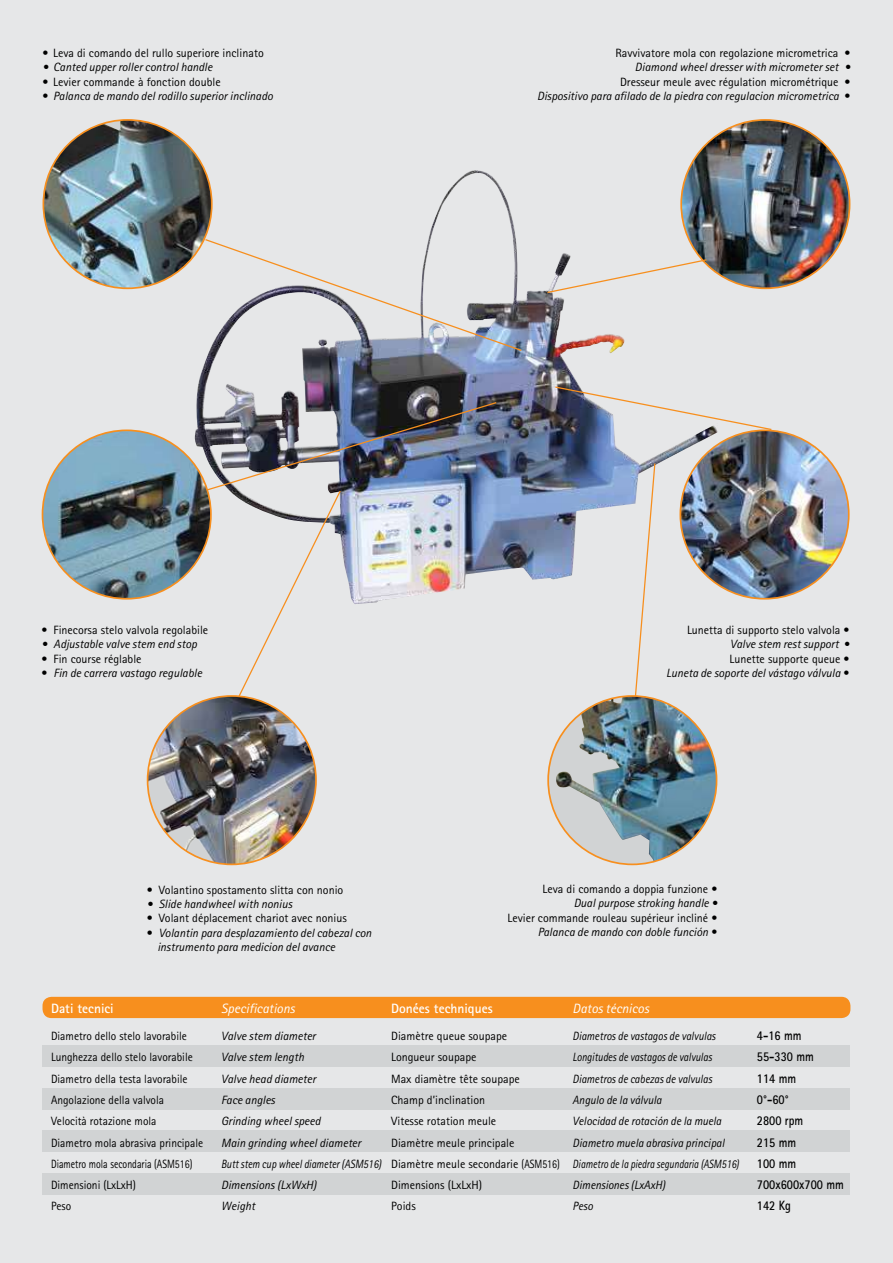
<style>
.page{position:relative;width:893px;height:1263px;background:#e6e7e8}
.page>*{position:absolute;margin:0;border:0;box-sizing:border-box;transform-origin:0 0}
.t1{font:700 13.5px/21.3px "Rotis Sans Serif";color:#000;scale:.85 1}
.t2{font:italic 13.5px "Rotis Sans Serif";color:#fff}
.t3{font:700 13.5px "Rotis Sans Serif";color:#fff}
.t4{font:italic 12px/21.3px "Rotis Sans Serif";color:#000;text-align:right}
.t5{font:12px/21.3px "Rotis Sans Serif";color:#000;text-align:right}
.t6{font:italic 12px/21.3px "Rotis Sans Serif";color:#000;scale:.9 1}
.t7{font:12px/21.3px "Rotis Sans Serif";color:#000;scale:.95 1}
.s1{font-style:normal}
.s2{font-style:italic}
</style>
<div class="page">
<img style="left:193px;top:170px;width:577px;height:427px">
<img style="left:681px;top:120px;width:168px;height:168px">
<img style="left:43px;top:120px;width:169px;height:168px">
<svg style="left:204px;top:238px;width:319px;height:114px"></svg>
<img style="left:204px;top:401px;width:294px;height:297px">
<svg style="left:554px;top:385px;width:218px;height:46px"></svg>
<svg style="left:634px;top:462px;width:22px;height:234px"></svg>
<svg style="left:546px;top:258px;width:162px;height:36px"></svg>
<img style="left:556px;top:696px;width:161px;height:166px">
<img style="left:148px;top:696px;width:168px;height:168px;border-radius:84px">
<img style="left:680px;top:430px;width:169px;height:169px;border-radius:84px">
<img style="left:43px;top:430px;width:168px;height:169px;border-radius:84px">
<div style="left:43px;top:997px;width:807px;height:21px;background:#f78f1e;border-radius:9px"></div>
<div style="left:43px;top:1045px;width:807px;height:21px;background:#d1d3d4"></div>
<div style="left:43px;top:1088px;width:807px;height:21px;background:#d1d3d4"></div>
<div style="left:43px;top:1130px;width:807px;height:22px;background:#d1d3d4"></div>
<div style="left:43px;top:1173px;width:807px;height:21px;background:#d1d3d4"></div>
<p class="t5" style="left:43px;top:42px;width:223px">• Leva di comando del rullo superiore inclinato</p>
<p class="t4" style="left:43px;top:57px;width:171px">• Canted upper roller control handle</p>
<p class="t5" style="left:43px;top:71px;width:180px">• Levier commande à fonction double</p>
<p class="t4" style="left:43px;top:86px;width:232px"><span class="s1">•</span> Palanca de mando del rodillo superior inclinado</p>
<p class="t5" style="left:615px;top:42px;width:237px">Ravvivatore mola con regolazione micrometrica •</p>
<p class="t4" style="left:635px;top:57px;width:217px">Diamond wheel dresser with micrometer set •</p>
<p class="t4" style="left:537px;top:75px;width:315px;line-height:14.4px"><span class="s1">Dresseur meule avec régulation micrométrique •<br></span>Dispositivo para afilado de la piedra con regulacion micrometrica <span class="s1">•</span></p>
<p class="t5" style="left:42px;top:619px;width:168px">• Finecorsa stelo valvola regolabile</p>
<p class="t4" style="left:42px;top:634px;width:157px">• Adjustable valve stem end stop</p>
<p class="t5" style="left:42px;top:648px;width:101px">• Fin course réglable</p>
<p class="t4" style="left:42px;top:662px;width:162px"><span class="s1">•</span> Fin de carrera vastago regulable</p>
<p class="t5" style="left:687px;top:619px;width:164px">Lunetta di supporto stelo valvola •</p>
<p class="t4" style="left:730px;top:634px;width:121px">Valve stem rest support •</p>
<p class="t4" style="left:666px;top:651px;width:185px;line-height:14.4px"><span class="s1">Lunette supporte queue •<br></span>Luneta de soporte del vástago válvula <span class="s1">•</span></p>
<p class="t5" style="left:147px;top:879px;width:198px">• Volantino spostamento slitta con nonio</p>
<p class="t4" style="left:147px;top:893px;width:147px">• Slide handwheel with nonius</p>
<p class="t5" style="left:147px;top:908px;width:202px">• Volant déplacement chariot avec nonius</p>
<p class="t4" style="left:157px;top:926px;width:216px;line-height:14.4px;text-align:left;text-indent:-11px"><span class="s1">•</span> Volantin para desplazamiento del cabezal con instrumento para medicion del avance</p>
<p class="t5" style="left:543px;top:878px;width:176px">Leva di comando a doppia funzione •</p>
<p class="t4" style="left:574px;top:893px;width:145px">Dual purpose stroking handle •</p>
<p class="t5" style="left:507px;top:910px;width:211px;line-height:14.4px">Levier commande rouleau supérieur incliné •<br><span class="s2">Palanca de mando con doble función</span> •</p>
<p class="t3" style="left:51px;top:1000px;width:64px">Dati tecnici</p>
<p class="t7" style="left:51px;top:1025px;width:162px">Diametro dello stelo lavorabile<br>Lunghezza dello stelo lavorabile<br>Diametro della testa lavorabile<br>Angolazione della valvola<br>Velocità rotazione mola<br>Diametro mola abrasiva principale<br>Diametro mola secondaria (ASM516)<br>Dimensioni (LxLxH)<br>Peso</p>
<p class="t2" style="left:221px;top:1000px;width:75px">Specifications</p>
<p class="t4" style="left:221px;top:1025px;width:162px;text-align:left">Valve stem diameter<br>Valve stem length<br>Valve head diameter<br>Face angles<br>Grinding wheel speed<br>Main grinding wheel diameter<br>Butt stem cup wheel diameter (ASM516)<br>Dimensions (LxWxH)<br>Weight</p>
<p class="t3" style="left:391px;top:1000px;width:103px">Donées techniques</p>
<p class="t5" style="left:391px;top:1025px;width:170px;text-align:left">Diamètre queue soupape<br>Longueur soupape<br>Max diamètre tête soupape<br>Champ d’inclination<br>Vitesse rotation meule<br>Diamètre meule principale<br>Diamètre meule secondarie (ASM516)<br>Dimensions (LxLxH)<br>Poids</p>
<p class="t1" style="left:757px;top:1025px;width:104px">4-16 mm<br>55-330 mm<br>114 mm<br>0°-60°<br>2800 rpm<br>215 mm<br>100 mm<br>700x600x700 mm<br>142 Kg</p>
<p class="t2" style="left:573px;top:1000px;width:78px">Datos técnicos</p>
<p class="t6" style="left:573px;top:1025px;width:186px">Diametros de vastagos de valvulas<br>Longitudes de vastagos de valvulas<br>Diametros de cabezas de valvulas<br>Angulo de la válvula<br>Velocidad de rotación de la muela<br>Diametro muela abrasiva principal<br>Diametro de la piedra segundaria (ASM516)<br>Dimensiones (LxAxH)<br>Peso</p>
</div>
